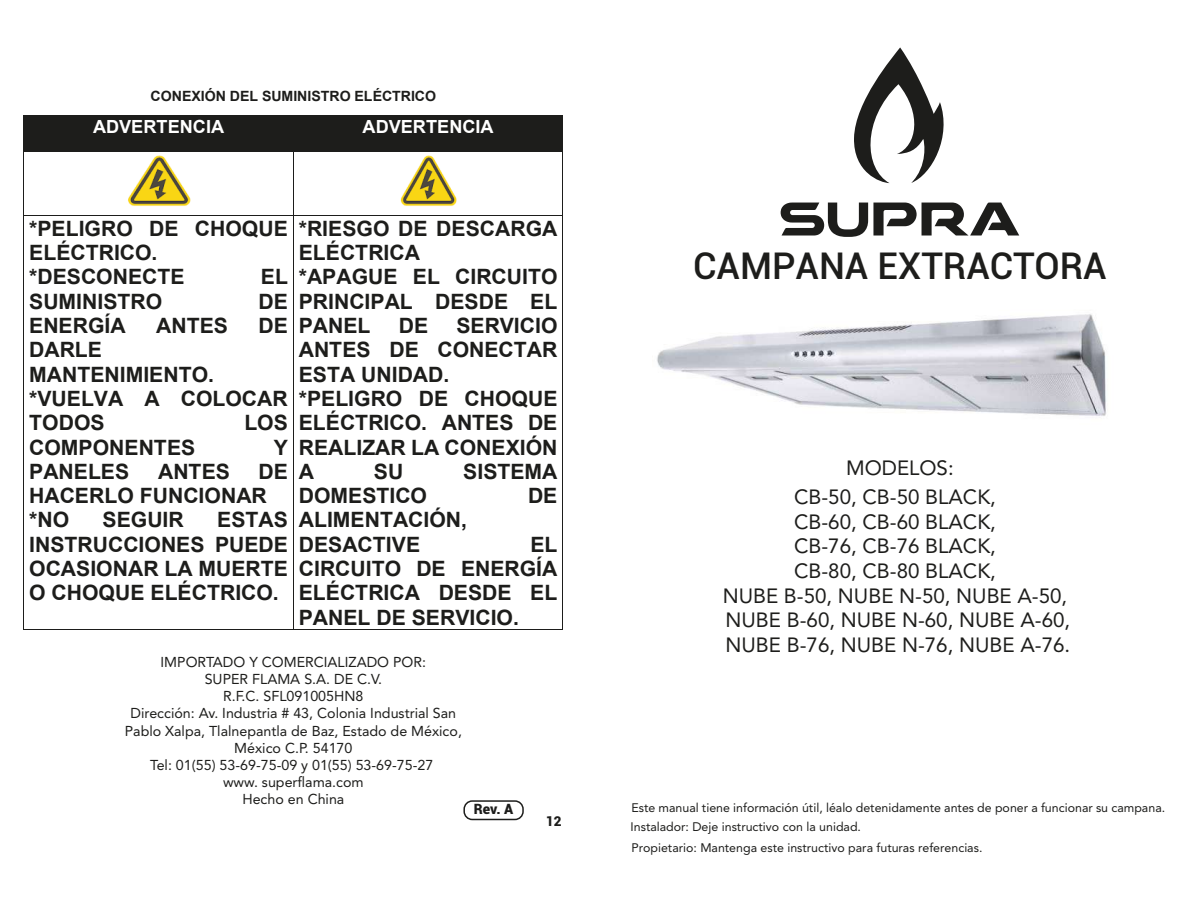
<style>
.page{position:relative;width:1188px;height:918px;background:#fff}
.page>*{position:absolute;margin:0;border:0;box-sizing:border-box;transform-origin:0 0}
.t1{font:500 36.75px "Roboto";color:#1d1d1b}
.t2{font:700 21.15px/24.3px "Arial";color:#1d1d1b}
.t3{font:20.55px/24.6px "Avenir LT Std";color:#1d1d1b;text-align:center}
.t4{font:700 18.15px "Arial";color:#fff}
.t5{font:14.25px/17.1px "Avenir LT Std";color:#1d1d1b;text-align:center}
.t6{font:700 14.1px "Arial";letter-spacing:-.005em;color:#1d1d1b}
.t7{font:900 14.1px "Roboto";color:#1d1d1b}
.t8{font:900 13.5px "Roboto";color:#1d1d1b}
.t9{font:12.3px "Avenir LT Std";color:#1d1d1b}
</style>
<div class="page">
<svg style="left:781px;top:203px;width:238px;height:34px"></svg>
<svg style="left:854px;top:47px;width:90px;height:136px"></svg>
<img style="left:657px;top:314px;width:449px;height:102px">
<div style="left:24px;top:116px;width:269px;height:35px;background:#1d1d1b"></div>
<div style="left:294px;top:116px;width:269px;height:35px;background:#1d1d1b"></div>
<hr style="left:293px;top:116px;width:1px;height:35px;background:#1d1d1b">
<hr style="left:563px;top:116px;width:1px;height:35px;background:#1d1d1b">
<img style="left:128px;top:155px;width:63px;height:51px">
<img style="left:400px;top:155px;width:57px;height:51px">
<hr style="left:24px;top:151px;width:269px;height:1px;background:#1d1d1b">
<hr style="left:294px;top:151px;width:269px;height:1px;background:#1d1d1b">
<hr style="left:24px;top:152px;width:1px;height:63px;background:#1d1d1b">
<hr style="left:293px;top:152px;width:1px;height:63px;background:#1d1d1b">
<hr style="left:563px;top:152px;width:1px;height:63px;background:#1d1d1b">
<hr style="left:24px;top:215px;width:269px;height:1px;background:#1d1d1b">
<hr style="left:294px;top:215px;width:269px;height:1px;background:#1d1d1b">
<hr style="left:24px;top:216px;width:1px;height:413px;background:#1d1d1b">
<hr style="left:24px;top:629px;width:269px;height:1px;background:#1d1d1b">
<hr style="left:293px;top:216px;width:1px;height:413px;background:#1d1d1b">
<hr style="left:294px;top:629px;width:269px;height:1px;background:#1d1d1b">
<hr style="left:563px;top:216px;width:1px;height:413px;background:#1d1d1b">
<div style="left:463px;top:800px;width:61px;height:20px;border:2px solid #1d1d1b;border-radius:8px"></div>
<p class="t6" style="left:151px;top:86px;width:287px">CONEXIÓN DEL SUMINISTRO ELÉCTRICO</p>
<p class="t4" style="left:93px;top:114px;width:133px">ADVERTENCIA</p>
<p class="t4" style="left:363px;top:114px;width:133px">ADVERTENCIA</p>
<p class="t2" style="left:29px;top:216px;width:260px">*PELIGRO DE CHOQUE<br>ELÉCTRICO. *DESCONECTE</p>
<p class="t2" style="left:299px;top:216px;width:260px">*RIESGO DE DESCARGA<br>ELÉCTRICA<br>*APAGUE EL CIRCUITO<br>PRINCIPAL DESDE EL<br>PANEL</p>
<p class="t2" style="left:261px;top:265px;width:29px">EL</p>
<p class="t2" style="left:29px;top:289px;width:135px">SUMINISTRO</p>
<p class="t2" style="left:259px;top:289px;width:31px">DE</p>
<p class="t2" style="left:29px;top:314px;width:98px">ENERGÍA</p>
<p class="t2" style="left:156px;top:314px;width:73px">ANTES</p>
<p class="t2" style="left:258px;top:314px;width:31px">DE</p>
<p class="t2" style="left:29px;top:338px;width:260px">DARLE<br>MANTENIMIENTO. *VUELVA A COLOCAR<br>TODOS</p>
<p class="t2" style="left:299px;top:314px;width:260px;text-indent:158px">SERVICIO<br>ANTES DE CONECTAR<br>ESTA UNIDAD. *PELIGRO DE CHOQUE<br>ELÉCTRICO. ANTES DE<br>REALIZAR LA CONEXIÓN<br>A</p>
<p class="t2" style="left:399px;top:314px;width:31px">DE</p>
<p class="t2" style="left:244px;top:411px;width:45px">LOS</p>
<p class="t2" style="left:29px;top:435px;width:168px">COMPONENTES</p>
<p class="t2" style="left:274px;top:435px;width:16px">Y</p>
<p class="t2" style="left:29px;top:459px;width:102px">PANELES</p>
<p class="t2" style="left:158px;top:459px;width:73px">ANTES</p>
<p class="t2" style="left:374px;top:459px;width:31px">SU</p>
<p class="t2" style="left:463px;top:459px;width:96px">SISTEMA</p>
<p class="t2" style="left:299px;top:484px;width:130px">DOMESTICO</p>
<p class="t2" style="left:528px;top:484px;width:31px">DE</p>
<p class="t2" style="left:299px;top:508px;width:170px">ALIMENTACIÓN,<br>DESACTIVE</p>
<p class="t2" style="left:29px;top:459px;width:260px;text-indent:229px">DE<br>HACERLO FUNCIONAR *NO</p>
<p class="t2" style="left:29px;top:508px;width:260px;text-align:justify;text-indent:188px">ESTAS INSTRUCCIONES PUEDE OCASIONAR LA MUERTE O CHOQUE ELÉCTRICO.</p>
<p class="t2" style="left:103px;top:508px;width:83px">SEGUIR</p>
<p class="t2" style="left:299px;top:532px;width:260px;text-align:justify;text-indent:232px">EL CIRCUITO DE ENERGÍA ELÉCTRICA DESDE EL PANEL DE SERVICIO.</p>
<p class="t5" style="left:125px;top:654px;width:339px">IMPORTADO Y COMERCIALIZADO POR:<br>SUPER FLAMA S.A. DE C.V.<br>R.F.C. SFL091005HN8<br>Dirección: Av. Industria # 43, Colonia Industrial San<br>Pablo Xalpa, Tlalnepantla de Baz, Estado de México,<br>México C.P. 54170<br>Tel: 01(55) 53-69-75-09 y 01(55) 53-69-75-27<br>www. superflama.com<br>Hecho en China</p>
<p class="t7" style="left:474px;top:799px;width:41px">Rev. A</p>
<p class="t8" style="left:546px;top:812px;width:17px">12</p>
<h1 class="t1" style="left:693px;top:240px;width:415px">CAMPANA EXTRACTORA</h1>
<p class="t3" style="left:846px;top:456px;width:109px">MODELOS:</p>
<p class="t3" style="left:723px;top:485px;width:349px">CB-50, CB-50 BLACK,<br>CB-60, CB-60 BLACK,<br>CB-76, CB-76 BLACK,<br>CB-80, CB-80 BLACK,<br>NUBE B-50, NUBE N-50, NUBE A-50,<br>NUBE B-60, NUBE N-60, NUBE A-60,<br>NUBE B-76, NUBE N-76, NUBE A-76.</p>
<p class="t9" style="left:631px;top:800px;width:535px">Este manual tiene información útil, léalo detenidamente antes de poner a funcionar su campana.</p>
<p class="t9" style="left:631px;top:840px;width:353px">Propietario: Mantenga este instructivo para futuras referencias.</p>
<p class="t9" style="left:631px;top:820px;width:232px">Instalador: Deje instructivo con la unidad.</p>
</div>
